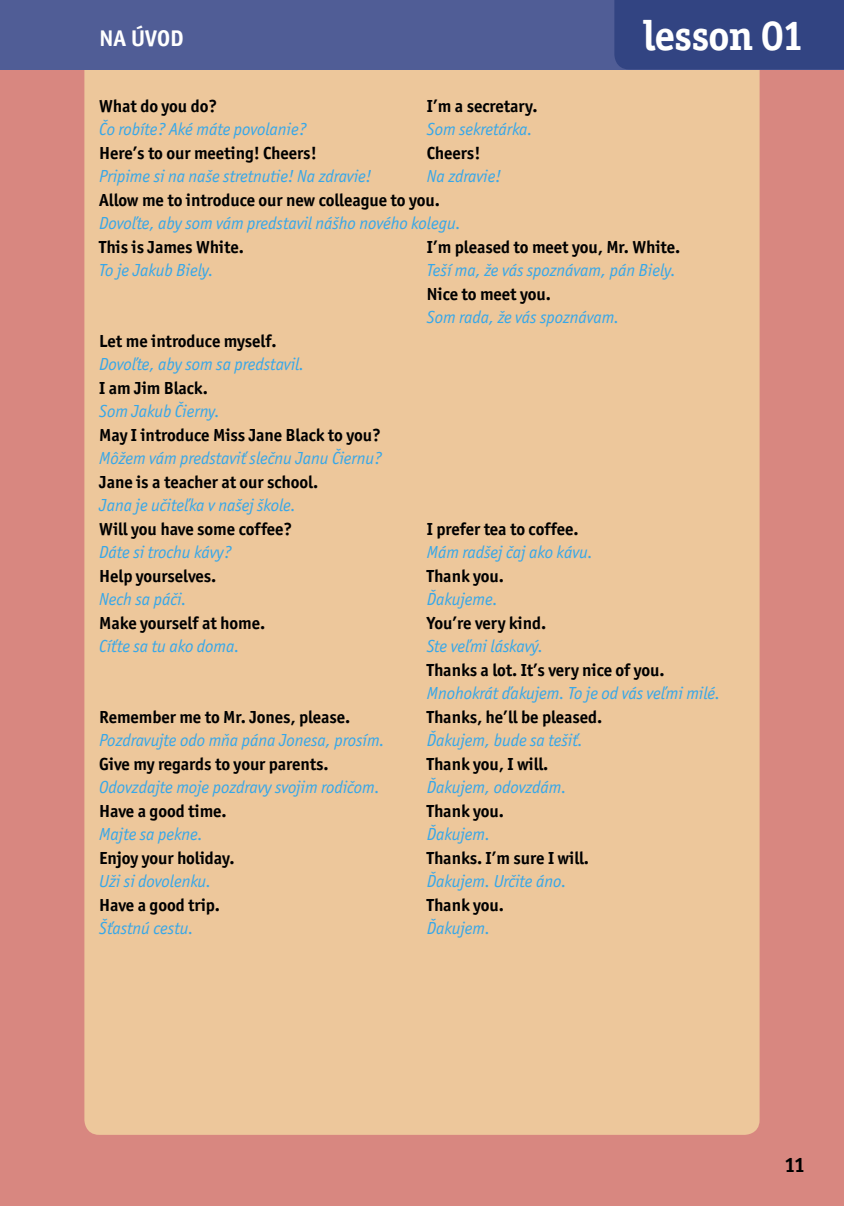
<style>
.page{position:relative;width:844px;height:1206px;background:#fff}
.page>*{position:absolute;margin:0;border:0;box-sizing:border-box;transform-origin:0 0}
.t1{font:700 42px "Officina Serif Itc TOT";letter-spacing:-.02em;color:#fff}
.t2{font:700 22.75px "Officina Sans Itc TOT";letter-spacing:.01em;color:#fff}
.t3{font:700 21px "Officina Sans Itc TOT";color:#000}
._2_5_Fráze{font:italic 17.5px "Officina Sans Itc TOT";letter-spacing:-.005em;color:#36a7e9}
._2_5_Fráze-2{font:700 17.5px "Officina Sans Itc TOT";letter-spacing:-.005em;color:#000}
</style>
<div class="page">
<div style="left:0;top:69px;width:843px;height:1136px;background:#d88780"></div>
<div style="left:84px;top:69px;width:675px;height:1065px;background:#edc79b"></div>
<div style="left:0;top:0;width:843px;height:69px;background:#505d96"></div>
<div style="left:614px;top:0;width:229px;height:69px;background:#324482"></div>
<h2 class="t2" style="left:99px;top:25px;width:86px">NA ÚVOD</h2>
<h1 class="t1" style="left:643px;top:10px;width:163px">lesson 01</h1>
<p class="_2_5_Fráze-2" style="left:99px;top:95px;width:119px">What do you do?</p>
<p class="_2_5_Fráze-2" style="left:427px;top:95px;width:110px">I’m a secretary.</p>
<p class="_2_5_Fráze" style="left:99px;top:120px;width:209px">Čo robíte? Aké máte povolanie?</p>
<p class="_2_5_Fráze" style="left:427px;top:120px;width:107px">Som sekretárka.</p>
<p class="_2_5_Fráze-2" style="left:99px;top:142px;width:219px">Here’s to our meeting! Cheers!</p>
<p class="_2_5_Fráze-2" style="left:427px;top:142px;width:55px">Cheers!</p>
<p class="_2_5_Fráze" style="left:99px;top:167px;width:274px">Pripime si na naše stretnutie! Na zdravie!</p>
<p class="_2_5_Fráze" style="left:427px;top:167px;width:76px">Na zdravie!</p>
<p class="_2_5_Fráze-2" style="left:99px;top:189px;width:340px">Allow me to introduce our new colleague to you.</p>
<p class="_2_5_Fráze" style="left:99px;top:214px;width:363px">Dovoľte, aby som vám predstavil nášho nového kolegu.</p>
<p class="_2_5_Fráze-2" style="left:99px;top:236px;width:143px">This is James White.</p>
<p class="_2_5_Fráze-2" style="left:427px;top:236px;width:253px">I’m pleased to meet you, Mr. White.</p>
<p class="_2_5_Fráze" style="left:99px;top:261px;width:116px">To je Jakub Biely.</p>
<p class="_2_5_Fráze" style="left:427px;top:261px;width:250px">Teší ma, že vás spoznávam, pán Biely.</p>
<p class="_2_5_Fráze-2" style="left:427px;top:283px;width:124px">Nice to meet you.</p>
<p class="_2_5_Fráze" style="left:427px;top:308px;width:194px">Som rada, že vás spoznávam.</p>
<p class="_2_5_Fráze-2" style="left:99px;top:330px;width:177px">Let me introduce myself.</p>
<p class="_2_5_Fráze" style="left:99px;top:354px;width:207px">Dovoľte, aby som sa predstavil.</p>
<p class="_2_5_Fráze-2" style="left:99px;top:377px;width:108px">I am Jim Black.</p>
<p class="_2_5_Fráze" style="left:99px;top:401px;width:122px">Som Jakub Čierny.</p>
<p class="_2_5_Fráze-2" style="left:99px;top:424px;width:283px">May I introduce Miss Jane Black to you?</p>
<p class="_2_5_Fráze" style="left:99px;top:448px;width:284px">Môžem vám predstaviť slečnu Janu Čiernu?</p>
<p class="_2_5_Fráze-2" style="left:99px;top:471px;width:218px">Jane is a teacher at our school.</p>
<p class="_2_5_Fráze" style="left:99px;top:495px;width:198px">Jana je učiteľka v našej škole.</p>
<p class="_2_5_Fráze-2" style="left:99px;top:518px;width:194px">Will you have some coffee?</p>
<p class="_2_5_Fráze-2" style="left:427px;top:518px;width:151px">I prefer tea to coffee.</p>
<p class="_2_5_Fráze" style="left:99px;top:542px;width:134px">Dáte si trochu kávy?</p>
<p class="_2_5_Fráze" style="left:427px;top:542px;width:167px">Mám radšej čaj ako kávu.</p>
<p class="_2_5_Fráze-2" style="left:99px;top:565px;width:115px">Help yourselves.</p>
<p class="_2_5_Fráze-2" style="left:427px;top:565px;width:77px">Thank you.</p>
<p class="_2_5_Fráze" style="left:99px;top:589px;width:89px">Nech sa páči.</p>
<p class="_2_5_Fráze" style="left:427px;top:589px;width:72px">Ďakujeme.</p>
<p class="_2_5_Fráze-2" style="left:99px;top:612px;width:164px">Make yourself at home.</p>
<p class="_2_5_Fráze-2" style="left:427px;top:612px;width:119px">You’re very kind.</p>
<p class="_2_5_Fráze" style="left:99px;top:636px;width:142px">Cíťte sa tu ako doma.</p>
<p class="_2_5_Fráze" style="left:427px;top:636px;width:118px">Ste veľmi láskavý.</p>
<p class="_2_5_Fráze-2" style="left:427px;top:659px;width:237px">Thanks a lot. It’s very nice of you.</p>
<p class="_2_5_Fráze" style="left:427px;top:683px;width:295px">Mnohokrát ďakujem. To je od vás veľmi milé.</p>
<p class="_2_5_Fráze-2" style="left:99px;top:706px;width:249px">Remember me to Mr. Jones, please.</p>
<p class="_2_5_Fráze-2" style="left:427px;top:706px;width:175px">Thanks, he’ll be pleased.</p>
<p class="_2_5_Fráze" style="left:99px;top:730px;width:287px">Pozdravujte odo mňa pána Jonesa, prosím.</p>
<p class="_2_5_Fráze" style="left:427px;top:730px;width:157px">Ďakujem, bude sa tešiť.</p>
<p class="_2_5_Fráze-2" style="left:99px;top:753px;width:228px">Give my regards to your parents.</p>
<p class="_2_5_Fráze-2" style="left:427px;top:753px;width:121px">Thank you, I will.</p>
<p class="_2_5_Fráze" style="left:99px;top:777px;width:282px">Odovzdajte moje pozdravy svojim rodičom.</p>
<p class="_2_5_Fráze" style="left:427px;top:777px;width:141px">Ďakujem, odovzdám.</p>
<p class="_2_5_Fráze-2" style="left:99px;top:799px;width:126px">Have a good time.</p>
<p class="_2_5_Fráze-2" style="left:427px;top:799px;width:77px">Thank you.</p>
<p class="_2_5_Fráze" style="left:99px;top:824px;width:105px">Majte sa pekne.</p>
<p class="_2_5_Fráze" style="left:427px;top:824px;width:65px">Ďakujem.</p>
<p class="_2_5_Fráze-2" style="left:99px;top:846px;width:134px">Enjoy your holiday.</p>
<p class="_2_5_Fráze-2" style="left:427px;top:846px;width:162px">Thanks. I’m sure I will.</p>
<p class="_2_5_Fráze" style="left:99px;top:871px;width:114px">Uži si dovolenku.</p>
<p class="_2_5_Fráze" style="left:427px;top:871px;width:141px">Ďakujem. Určite áno.</p>
<p class="_2_5_Fráze-2" style="left:99px;top:893px;width:119px">Have a good trip.</p>
<p class="_2_5_Fráze-2" style="left:427px;top:893px;width:77px">Thank you.</p>
<p class="_2_5_Fráze" style="left:99px;top:918px;width:96px">Šťastnú cestu.</p>
<p class="_2_5_Fráze" style="left:427px;top:918px;width:65px">Ďakujem.</p>
<p class="t3" style="left:784px;top:1151px;width:23px">11</p>
</div>
